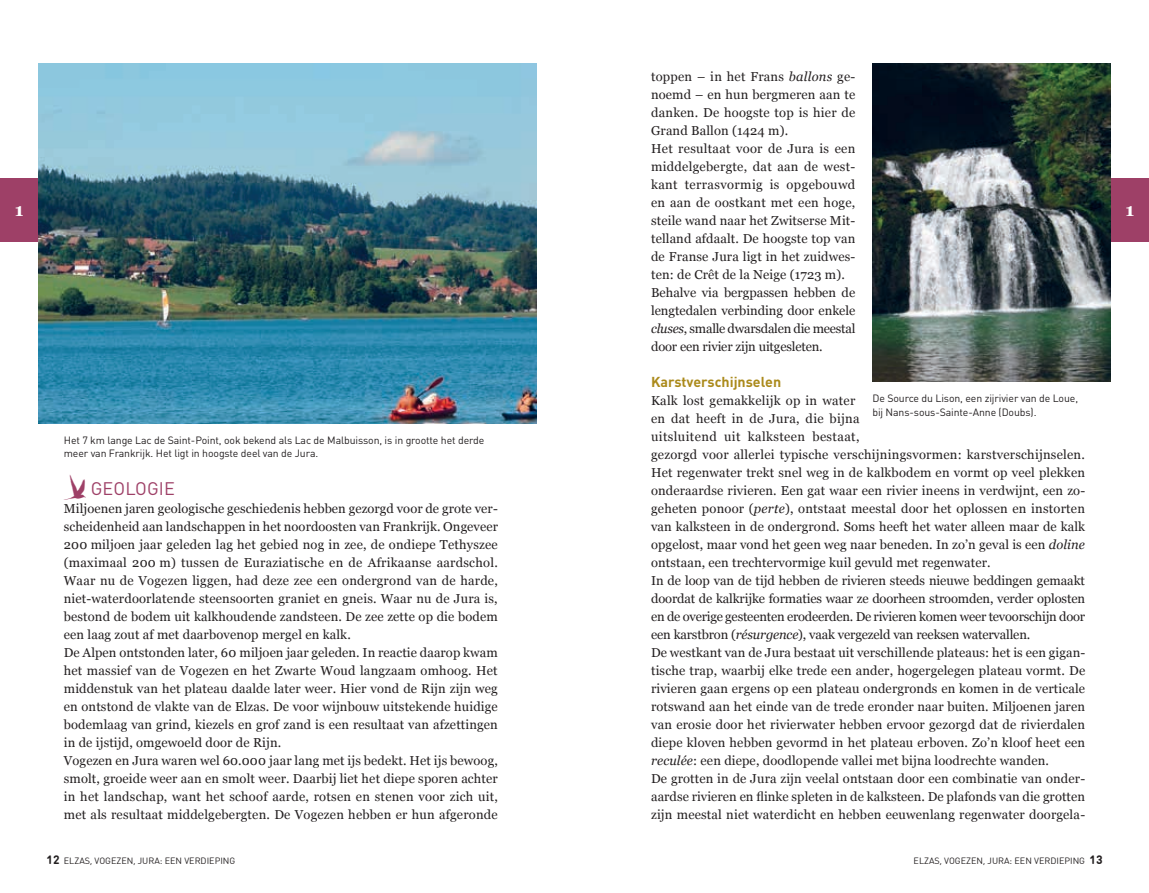
<style>
.page{position:relative;width:1149px;height:893px;background:#fff}
.page>*{position:absolute;margin:0;border:0;box-sizing:border-box;transform-origin:0 0}
.t1{font:18px "DIN Pro";letter-spacing:.01em;color:#9e4067}
.t2{font:700 18px "Georgia";color:#fff}
.t3{font:700 14.25px "DIN Pro";color:#ab8a1b}
.t4{font:12.9px/18px "Georgia";letter-spacing:.01em;color:#231f20}
.t5{font:700 12px "DIN Round Offc";color:#231f20}
.t6{font:10.5px/13.5px "DIN Pro";letter-spacing:-.01em;color:#231f20}
.t7{font:9px "DIN Round Offc";color:#231f20}
.s1{font-style:italic}
.s2{font-family:"Dominicus";font-size:36px}
.s3{font-weight:700;font-size:12px}
</style>
<div class="page">
<div style="left:1110px;top:179px;width:38px;height:63px;background:#9e4067"></div>
<div style="left:0;top:179px;width:38px;height:63px;background:#9e4067"></div>
<img style="left:38px;top:64px;width:498px;height:359px">
<img style="left:872px;top:64px;width:238px;height:317px">
<p class="t4" style="left:651px;top:68px;width:206px">toppen – in het Frans <span class="s1">ballons</span> ge&shy;noemd – en hun bergmeren aan te danken. De hoogste top is hier de<br>Grand Ballon (1424 m).<br>Het resultaat voor de Jura is een middelgebergte, dat aan de west&shy;kant terrasvormig is opgebouwd en aan de oostkant met een hoge, steile wand naar het Zwitserse Mit&shy;telland afdaalt. De hoogste top van de Franse Jura ligt in het zuidwes&shy;ten: de Crêt de la Neige (1723 m).<br>Behalve via bergpassen hebben de lengtedalen verbinding door enkele <span class="s1">cluses</span>, smalle dwarsdalen die meestal door een rivier zijn uitgesleten.</p>
<p class="t3" style="left:651px;top:370px;width:132px">Karstverschijnselen</p>
<p class="t4" style="left:651px;top:392px;width:435px">Kalk lost gemakkelijk op in water<br>en dat heeft in de Jura, die bijna<br>uitsluitend uit kalksteen bestaat,<br>gezorgd voor allerlei typische verschijningsvormen: karstverschijnselen.<br>Het regenwater trekt snel weg in de kalkbodem en vormt op veel plekken onderaardse rivieren. Een gat waar een rivier ineens in verdwijnt, een zo&shy;geheten ponoor (<span class="s1">perte</span>), ontstaat meestal door het oplossen en instorten van kalksteen in de ondergrond. Soms heeft het water alleen maar de kalk opgelost, maar vond het geen weg naar beneden. In zo’n geval is een <span class="s1">doline </span>ontstaan, een trechtervormige kuil gevuld met regenwater.<br>In de loop van de tijd hebben de rivieren steeds nieuwe beddingen gemaakt doordat de kalkrijke formaties waar ze doorheen stroomden, verder oplosten en de overige gesteenten erodeerden. De rivieren komen weer tevoorschijn door een karstbron (<span class="s1">résurgence</span>), vaak vergezeld van reeksen watervallen.<br>De westkant van de Jura bestaat uit verschillende plateaus: het is een gigan&shy;tische trap, waarbij elke trede een ander, hogergelegen plateau vormt. De rivieren gaan ergens op een plateau ondergronds en komen in de verticale rotswand aan het einde van de trede eronder naar buiten. Miljoenen jaren van erosie door het rivierwater hebben ervoor gezorgd dat de rivierdalen diepe kloven hebben gevormd in het plateau erboven. Zo’n kloof heet een <span class="s1">reculée</span>: een diepe, doodlopende vallei met bijna loodrechte wanden.<br>De grotten in de Jura zijn veelal ontstaan door een combinatie van onder&shy;aardse rivieren en flinke spleten in de kalksteen. De plafonds van die grotten zijn meestal niet waterdicht en hebben eeuwenlang regenwater doorgela-</p>
<h1 class="t2" style="left:15px;top:198px;width:10px">1</h1>
<h1 class="t2" style="left:1124px;top:198px;width:10px">1</h1>
<p class="t6" style="left:872px;top:390px;width:207px">De Source du Lison, een zijrivier van de Loue, bij Nans-sous-Sainte-Anne (Doubs).</p>
<p class="t6" style="left:64px;top:432px;width:422px">Het 7 km lange Lac de Saint-Point, ook bekend als Lac de Malbuisson, is in grootte het derde meer van Frankrijk. Het ligt in hoogste deel van de Jura.</p>
<h1 class="t1" style="left:64px;top:474px;width:112px"><span class="s2">?</span> GEOLOGIE</h1>
<p class="t4" style="left:64px;top:500px;width:435px">Miljoenen jaren geologische geschiedenis hebben gezorgd voor de grote ver&shy;scheidenheid aan landschappen in het noordoosten van Frankrijk. Ongeveer 200 miljoen jaar geleden lag het gebied nog in zee, de ondiepe Tethyszee (maximaal 200 m) tussen de Euraziatische en de Afrikaanse aardschol.<br>Waar nu de Vogezen liggen, had deze zee een ondergrond van de harde, niet-waterdoorlatende steensoorten graniet en gneis. Waar nu de Jura is, bestond de bodem uit kalkhoudende zandsteen. De zee zette op die bodem een laag zout af met daarbovenop mergel en kalk.<br>De Alpen ontstonden later, 60 miljoen jaar geleden. In reactie daarop kwam het massief van de Vogezen en het Zwarte Woud langzaam omhoog. Het middenstuk van het plateau daalde later weer. Hier vond de Rijn zijn weg en ontstond de vlakte van de Elzas. De voor wijnbouw uitstekende huidige bodemlaag van grind, kiezels en grof zand is een resultaat van afzettingen in de ijstijd, omgewoeld door de Rijn.<br>Vogezen en Jura waren wel 60.000 jaar lang met ijs bedekt. Het ijs bewoog, smolt, groeide weer aan en smolt weer. Daarbij liet het diepe sporen achter in het landschap, want het schoof aarde, rotsen en stenen voor zich uit, met als resultaat middelgebergten. De Vogezen hebben er hun afgeronde</p>
<p class="t7" style="left:46px;top:855px;width:190px"><span class="s3">12</span> ELZAS, VOGEZEN, JURA: EEN VERDIEPING</p>
<p class="t5" style="left:1089px;top:852px;width:15px">13</p>
<p class="t7" style="left:913px;top:855px;width:173px">ELZAS, VOGEZEN, JURA: EEN VERDIEPING</p>
</div>
